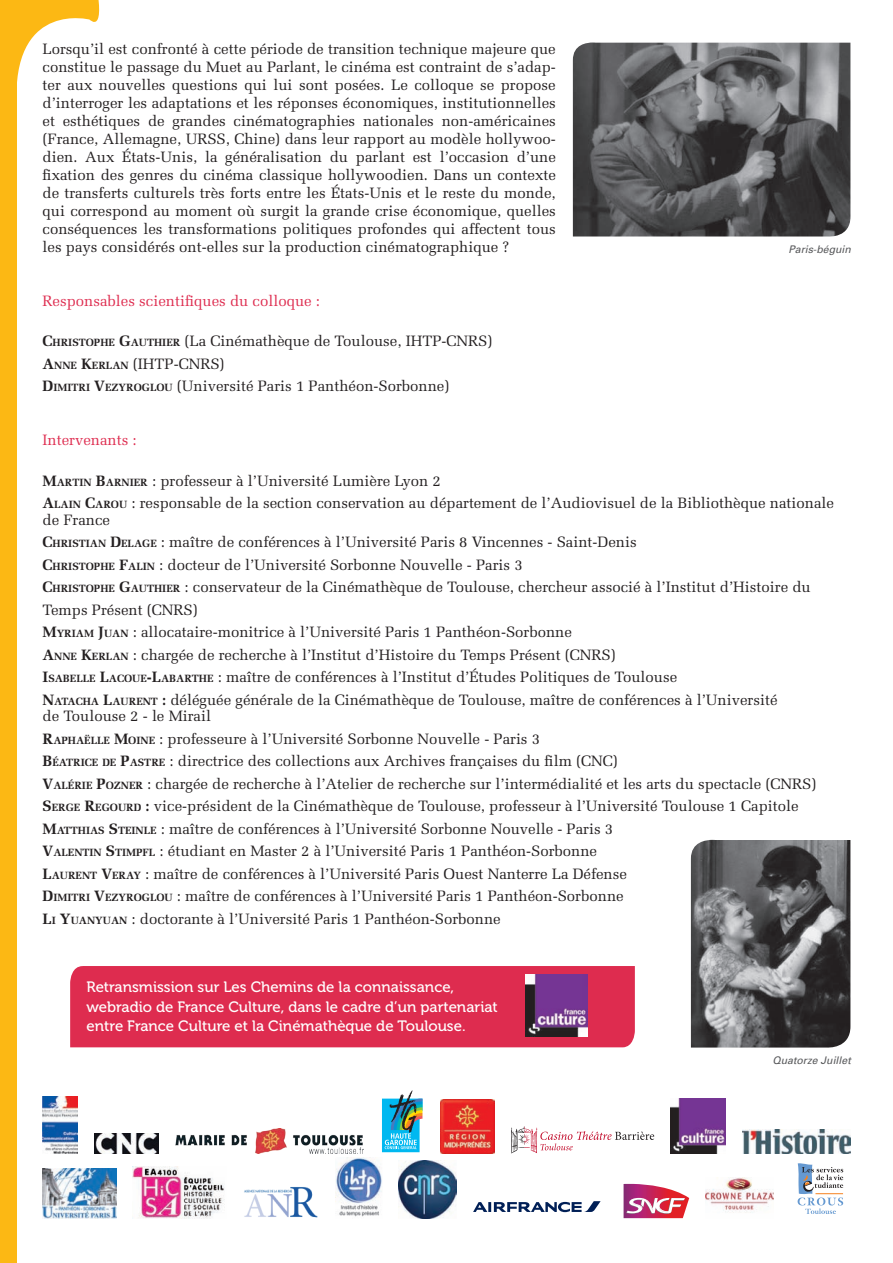
<style>
.page{position:relative;width:893px;height:1263px;background:#fff}
.page>*{position:absolute;margin:0;border:0;box-sizing:border-box;transform-origin:0 0}
.t1{font:15px/22.5px "Melior";color:#231f20}
.t2{font:15px/19.5px "Museo 500";color:#fff}
.t3{font:15px "Melior";color:#de2c4f}
.t4{font:italic 10.5px "Univers";color:#57585a}
.s1{font-weight:700}
.s2{font-weight:700;font-size:10.5px}
</style>
<div class="page">
<img style="left:691px;top:840px;width:159px;height:208px">
<div style="left:0;top:0;width:16px;height:1263px;background:#fcb814"></div>
<svg style="left:16px;top:0;width:84px;height:600px"></svg>
<img style="left:573px;top:43px;width:277px;height:194px">
<div style="left:70px;top:966px;width:565px;height:81px;background:#de2c4f"></div>
<img style="left:526px;top:974px;width:62px;height:63px">
<img style="left:43px;top:1097px;width:34px;height:56px">
<img style="left:94px;top:1134px;width:65px;height:19px">
<img style="left:175px;top:1129px;width:189px;height:24px">
<svg style="left:382px;top:1090px;width:41px;height:63px"></svg>
<img style="left:440px;top:1099px;width:54px;height:54px">
<svg style="left:511px;top:1126px;width:143px;height:27px"></svg>
<img style="left:671px;top:1099px;width:54px;height:54px">
<img style="left:742px;top:1129px;width:108px;height:24px">
<img style="left:43px;top:1168px;width:73px;height:50px">
<img style="left:133px;top:1167px;width:92px;height:51px">
<img style="left:244px;top:1187px;width:74px;height:31px">
<img style="left:335px;top:1157px;width:47px;height:60px">
<img style="left:399px;top:1160px;width:58px;height:58px">
<svg style="left:473px;top:1201px;width:128px;height:11px"></svg>
<img style="left:624px;top:1184px;width:65px;height:34px">
<svg style="left:626px;top:1198px;width:59px;height:16px"></svg>
<img style="left:706px;top:1178px;width:68px;height:35px">
<svg style="left:798px;top:1163px;width:45px;height:51px"></svg>
<p class="t1" style="left:43px;top:40px;width:515px;line-height:18px;text-align:justify">Lorsqu’il est confronté à cette période de transition technique majeure que constitue le passage du Muet au Parlant, le cinéma est contraint de s’adap&shy;ter aux nouvelles questions qui lui sont posées. Le colloque se propose d’interroger les adaptations et les réponses économiques, institutionnelles et esthétiques de grandes cinématographies nationales non-américaines (France, Allemagne, URSS, Chine) dans leur rapport au modèle hollywoo&shy;dien. Aux États-Unis, la généralisation du parlant est l’occasion d’une fixation des genres du cinéma classique hollywoodien. Dans un contexte de transferts culturels très forts entre les États-Unis et le reste du monde, qui correspond au moment où surgit la grande crise économique, quelles conséquences les transformations politiques profondes qui affectent tous les pays considérés ont-elles sur la production cinématographique ?</p>
<p class="t3" style="left:43px;top:292px;width:279px">Responsables scientifiques du colloque :</p>
<p class="t1" style="left:43px;top:330px;width:451px"><span class="s1">C</span><span class="s2">HRISTOPHE</span> <span class="s1">G</span><span class="s2">AUTHIER</span> (La Cinémathèque de Toulouse, IHTP-CNRS)<br><span class="s1">A</span><span class="s2">NNE</span> <span class="s1">K</span><span class="s2">ERLAN</span> (IHTP-CNRS)<br><span class="s1">D</span><span class="s2">IMITRI</span> <span class="s1">V</span><span class="s2">EZYROGLOU</span> (Université Paris 1 Panthéon-Sorbonne)</p>
<p class="t4" style="left:788px;top:243px;width:64px">Paris-béguin</p>
<p class="t3" style="left:43px;top:431px;width:96px">Intervenants :</p>
<p class="t1" style="left:43px;top:469px;width:793px"><span class="s1">M</span><span class="s2">ARTIN</span> <span class="s1">B</span><span class="s2">ARNIER</span> : professeur à l’Université Lumière Lyon 2<br><span class="s1">A</span><span class="s2">LAIN</span> <span class="s1">C</span><span class="s2">AROU</span> : responsable de la section conservation au département de l’Audiovisuel de la Bibliothèque nationale</p>
<p class="t1" style="left:43px;top:508px;width:770px">de France<br><span class="s1">C</span><span class="s2">HRISTIAN</span> <span class="s1">D</span><span class="s2">ELAGE</span> : maître de conférences à l’Université Paris 8 Vincennes - Saint-Denis<br><span class="s1">C</span><span class="s2">HRISTOPHE</span> <span class="s1">F</span><span class="s2">ALIN</span> : docteur de l’Université Sorbonne Nouvelle - Paris 3<br><span class="s1">C</span><span class="s2">HRISTOPHE</span> <span class="s1">G</span><span class="s2">AUTHIER</span> : conservateur de la Cinémathèque de Toulouse, chercheur associé à l’Institut d’Histoire du Temps Présent (CNRS)<br><span class="s1">M</span><span class="s2">YRIAM</span> <span class="s1">J</span><span class="s2">UAN</span> : allocataire-monitrice à l’Université Paris 1 Panthéon-Sorbonne<br><span class="s1">A</span><span class="s2">NNE</span> <span class="s1">K</span><span class="s2">ERLAN</span> : chargée de recherche à l’Institut d’Histoire du Temps Présent (CNRS)<br><span class="s1">I</span><span class="s2">SABELLE</span> <span class="s1">L</span><span class="s2">ACOUE</span><span class="s1">-L</span><span class="s2">ABARTHE</span> : maître de conférences à l’Institut d’Études Politiques de Toulouse<br><span class="s1">N</span><span class="s2">ATACHA</span> <span class="s1">L</span><span class="s2">AURENT</span> <span class="s1">:</span> déléguée générale de la Cinémathèque de Toulouse, maître de conférences à l’Université</p>
<p class="t1" style="left:43px;top:705px;width:775px">de Toulouse 2 - le Mirail<br><span class="s1">R</span><span class="s2">APHAËLLE</span> <span class="s1">M</span><span class="s2">OINE</span> : professeure à l’Université Sorbonne Nouvelle - Paris 3<br><span class="s1">B</span><span class="s2">ÉATRICE DE</span> <span class="s1">P</span><span class="s2">ASTRE</span> : directrice des collections aux Archives françaises du film (CNC)<br><span class="s1">V</span><span class="s2">ALÉRIE</span> <span class="s1">P</span><span class="s2">OZNER</span> : chargée de recherche à l’Atelier de recherche sur l’intermédialité et les arts du spectacle (CNRS)<br><span class="s1">S</span><span class="s2">ERGE</span> <span class="s1">R</span><span class="s2">EGOURD</span> <span class="s1">:</span> vice-président de la Cinémathèque de Toulouse, professeur à l’Université Toulouse 1 Capitole <span class="s1">M</span><span class="s2">ATTHIAS</span> <span class="s1">S</span><span class="s2">TEINLE</span> : maître de conférences à l’Université Sorbonne Nouvelle - Paris 3<br><span class="s1">V</span><span class="s2">ALENTIN</span> <span class="s1">S</span><span class="s2">TIMPFL</span> : étudiant en Master 2 à l’Université Paris 1 Panthéon-Sorbonne<br><span class="s1">L</span><span class="s2">AURENT</span> <span class="s1">V</span><span class="s2">ERAY</span> : maître de conférences à l’Université Paris Ouest Nanterre La Défense<br><span class="s1">D</span><span class="s2">IMITRI</span> <span class="s1">V</span><span class="s2">EZYROGLOU</span> : maître de conférences à l’Université Paris 1 Panthéon-Sorbonne<br><span class="s1">L</span><span class="s2">I</span> <span class="s1">Y</span><span class="s2">UANYUAN</span> : doctorante à l’Université Paris 1 Panthéon-Sorbonne</p>
<p class="t2" style="left:87px;top:977px;width:413px">Retransmission sur Les Chemins de la connaissance, webradio de France Culture, dans le cadre d’un partenariat entre France Culture et la Cinémathèque de Toulouse.</p>
<p class="t4" style="left:773px;top:1054px;width:80px">Quatorze Juillet</p>
</div>
